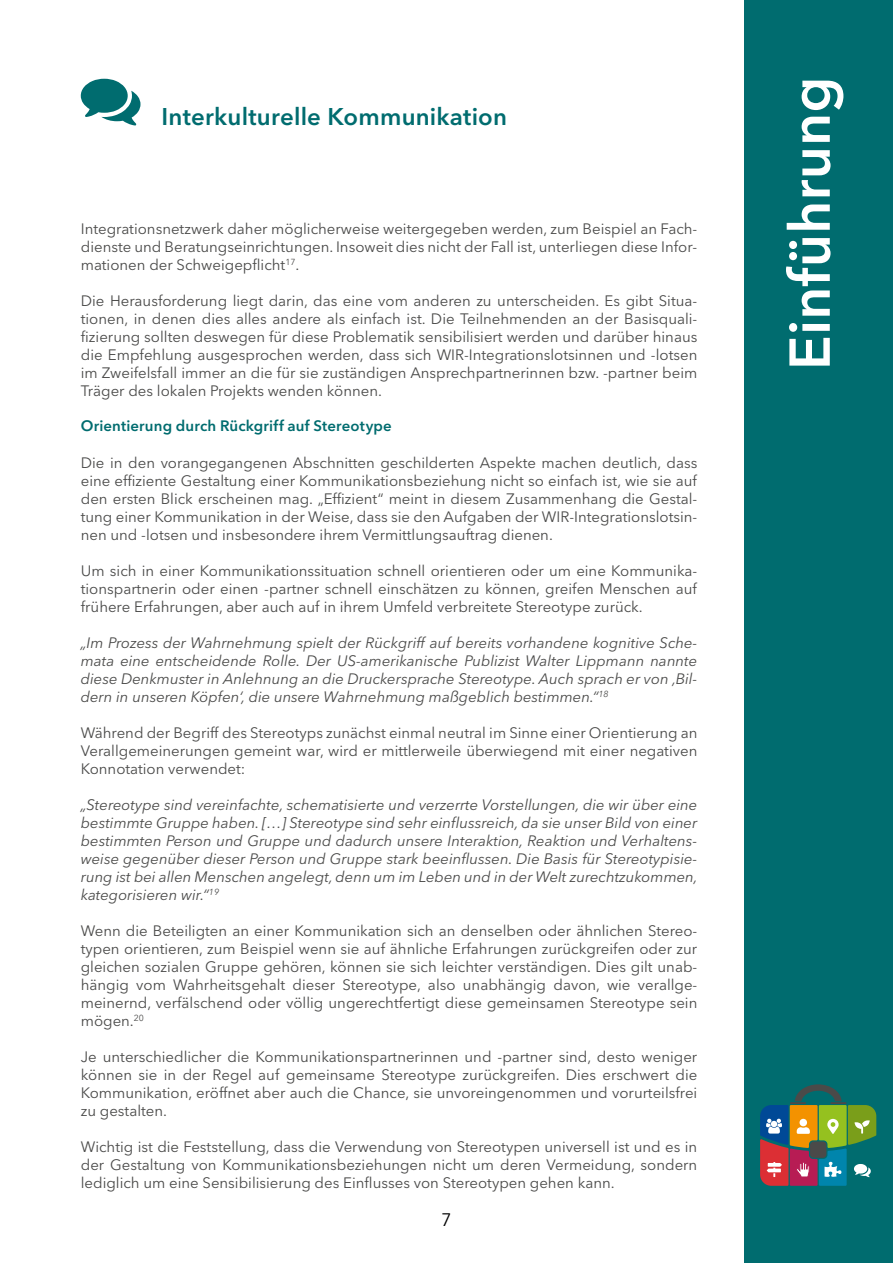
<style>
.page{position:relative;width:893px;height:1263px;background:#fff}
.page>*{position:absolute;margin:0;border:0;box-sizing:border-box;transform-origin:0 0}
.t1{font:600 57px "Avenir Next LT Pro";letter-spacing:.005em;color:#fff}
.t2{font:600 24px "Avenir Next LT Pro";letter-spacing:.01em;color:#006c6f}
.t3{font:18px "Avenir Next LT Pro";color:#000}
.Fliesstext{font:15px/18px "Avenir Next LT Pro";color:#4a4a49;text-align:justify}
.Fliesstext_Zitate{font:italic 15px/18px "Avenir Next LT Pro";color:#4a4a49;text-align:justify}
.Subline_Petrol_H4{font:600 15px "Avenir Next LT Pro";letter-spacing:.01em;color:#006c6f}
</style>
<div class="page">
<div style="left:744px;top:0;width:149px;height:1263px;background:#006c6f"></div>
<svg style="left:760px;top:1084px;width:116px;height:102px"></svg>
<svg style="left:81px;top:79px;width:59px;height:47px"></svg>
<h2 class="t2" style="left:162px;top:102px;width:347px">Interkulturelle Kommunikation</h2>
<p class="Fliesstext" style="left:81px;top:220px;width:618px">Integrationsnetzwerk daher möglicherweise weitergegeben werden, zum Beispiel an Fach&shy;dienste und Beratungseinrichtungen. Insoweit dies nicht der Fall ist, unterliegen diese Infor&shy;mationen der Schweigepflicht<sup>17</sup>.</p>
<p class="Fliesstext" style="left:81px;top:292px;width:618px">Die Herausforderung liegt darin, das eine vom anderen zu unterscheiden. Es gibt Situa&shy;tionen, in denen dies alles andere als einfach ist. Die Teilnehmenden an der Basisquali&shy;fizierung sollten deswegen für diese Problematik sensibilisiert werden und darüber hinaus die Empfehlung ausgesprochen werden, dass sich WIR-Integrationslotsinnen und -lotsen im Zweifelsfall immer an die für sie zuständigen Ansprechpartnerinnen bzw. -partner beim Träger des lokalen Projekts wenden können.</p>
<h4 class="Subline_Petrol_H4" style="left:81px;top:417px;width:313px">Orientierung durch Rückgriff auf Stereotype</h4>
<p class="Fliesstext" style="left:81px;top:454px;width:618px">Die in den vorangegangenen Abschnitten geschilderten Aspekte machen deutlich, dass eine effiziente Gestaltung einer Kommunikationsbeziehung nicht so einfach ist, wie sie auf den ersten Blick erscheinen mag. „Effizient“ meint in diesem Zusammenhang die Gestal&shy;tung einer Kommunikation in der Weise, dass sie den Aufgaben der WIR-Integrationslotsin&shy;nen und -lotsen und insbesondere ihrem Vermittlungsauftrag dienen.</p>
<p class="Fliesstext" style="left:81px;top:562px;width:618px">Um sich in einer Kommunikationssituation schnell orientieren oder um eine Kommunika&shy;tionspartnerin oder einen -partner schnell einschätzen zu können, greifen Menschen auf frühere Erfahrungen, aber auch auf in ihrem Umfeld verbreitete Stereotype zurück.</p>
<p class="Fliesstext_Zitate" style="left:81px;top:634px;width:618px">„Im Prozess der Wahrnehmung spielt der Rückgriff auf bereits vorhandene kognitive Sche&shy;mata eine entscheidende Rolle. Der US-amerikanische Publizist Walter Lippmann nannte diese Denkmuster in Anlehnung an die Druckersprache Stereotype. Auch sprach er von ‚Bil&shy;dern in unseren Köpfen‘, die unsere Wahrnehmung maßgeblich bestimmen.“<sup>18</sup></p>
<p class="Fliesstext" style="left:81px;top:724px;width:618px">Während der Begriff des Stereotyps zunächst einmal neutral im Sinne einer Orientierung an Verallgemeinerungen gemeint war, wird er mittlerweile überwiegend mit einer negativen Konnotation verwendet:</p>
<p class="Fliesstext_Zitate" style="left:81px;top:796px;width:618px">„Stereotype sind vereinfachte, schematisierte und verzerrte Vorstellungen, die wir über eine bestimmte Gruppe haben. […] Stereotype sind sehr einflussreich, da sie unser Bild von einer bestimmten Person und Gruppe und dadurch unsere Interaktion, Reaktion und Verhaltens&shy;weise gegenüber dieser Person und Gruppe stark beeinflussen. Die Basis für Stereotypisie&shy;rung ist bei allen Menschen angelegt, denn um im Leben und in der Welt zurechtzukommen, kategorisieren wir.“<sup>19</sup></p>
<p class="Fliesstext" style="left:81px;top:922px;width:618px">Wenn die Beteiligten an einer Kommunikation sich an denselben oder ähnlichen Stereo&shy;typen orientieren, zum Beispiel wenn sie auf ähnliche Erfahrungen zurückgreifen oder zur gleichen sozialen Gruppe gehören, können sie sich leichter verständigen. Dies gilt unab&shy;hängig vom Wahrheitsgehalt dieser Stereotype, also unabhängig davon, wie verallge&shy;meinernd, verfälschend oder völlig ungerechtfertigt diese gemeinsamen Stereotype sein mögen.<sup>20</sup></p>
<p class="Fliesstext" style="left:81px;top:1048px;width:618px">Je unterschiedlicher die Kommunikationspartnerinnen und -partner sind, desto weniger können sie in der Regel auf gemeinsame Stereotype zurückgreifen. Dies erschwert die Kommunikation, eröffnet aber auch die Chance, sie unvoreingenommen und vorurteilsfrei zu gestalten.</p>
<p class="Fliesstext" style="left:81px;top:1138px;width:618px">Wichtig ist die Feststellung, dass die Verwendung von Stereotypen universell ist und es in der Gestaltung von Kommunikationsbeziehungen nicht um deren Vermeidung, sondern lediglich um eine Sensibilisierung des Einflusses von Stereotypen gehen kann.</p>
<p class="t3" style="left:441px;top:1208px;width:12px">7</p>
<h1 class="t1" style="left:775px;top:370px;width:295px;rotate:-90deg">Einführung</h1>
</div>
